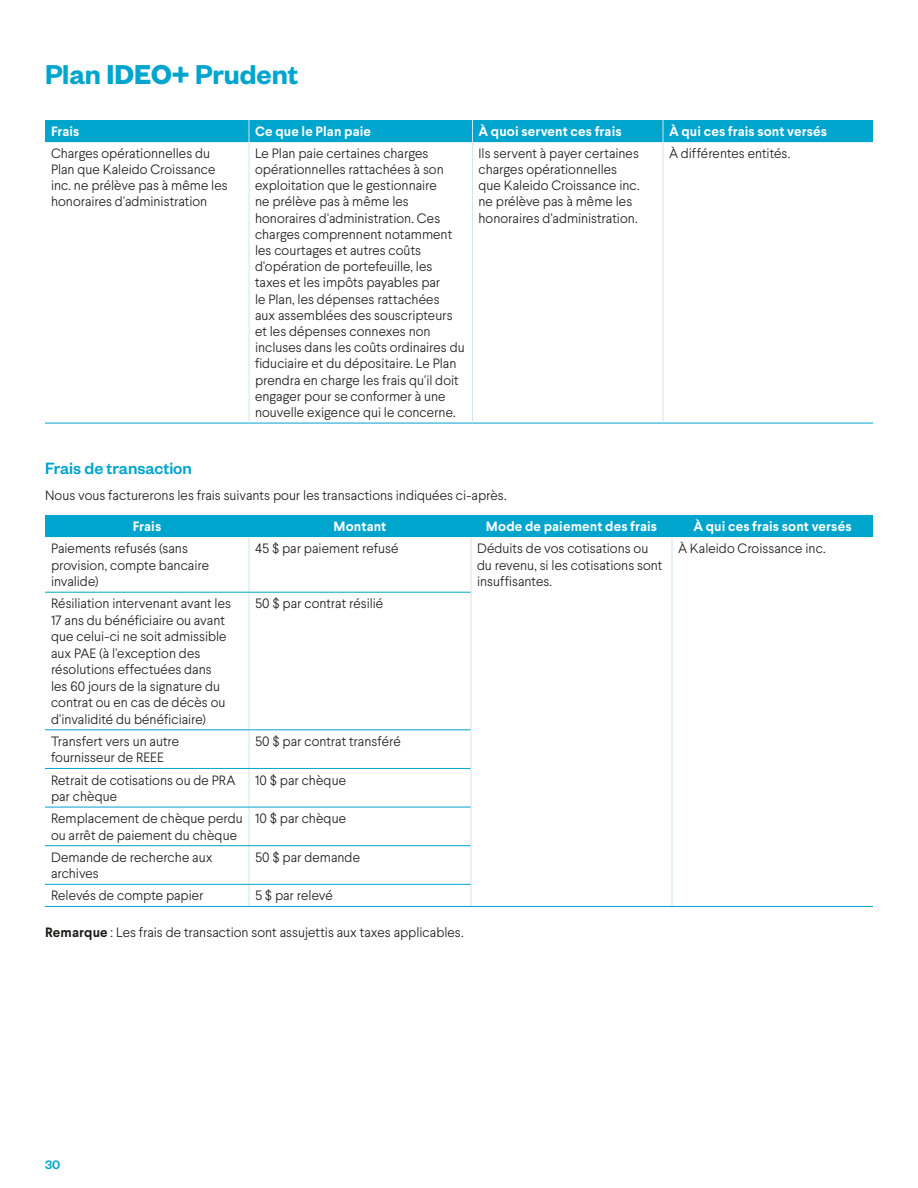
<style>
.page{position:relative;width:918px;height:1188px;background:#fff}
.page>*{position:absolute;margin:0;border:0;box-sizing:border-box;transform-origin:0 0}
.t1{font:600 30px "Founders Grotesk";letter-spacing:-.005em;color:#00a5ce}
.H3-Bleu{font:500 18px "Founders Grotesk";color:#00a5ce}
.TD-Left{font:300 13.5px/16.2px "Larsseit";color:#1d1c1a}
.P-Texte_courant{font:300 13.5px/16.5px "Larsseit";color:#1d1c1a}
.P-Texte_courant_étendu{font:300 13.5px "Larsseit";color:#1d1c1a}
.TH-Left{font:700 13.5px "Larsseit";letter-spacing:.01em;color:#fff}
.TH-Center{font:700 13.5px "Larsseit";letter-spacing:.01em;color:#fff}
.t2{font:500 13.5px "Founders Grotesk";color:#00a5ce}
.s1{font-weight:700}
</style>
<div class="page">
<hr style="left:45px;top:423px;width:204px;height:1px;background:#00a5ce">
<hr style="left:249px;top:423px;width:223px;height:1px;background:#00a5ce">
<hr style="left:472px;top:423px;width:191px;height:1px;background:#00a5ce">
<hr style="left:663px;top:423px;width:210px;height:1px;background:#00a5ce">
<div style="left:45px;top:120px;width:828px;height:22px;background:#00a5ce"></div>
<hr style="left:249px;top:142px;width:1px;height:281px;background:#cee7f1">
<hr style="left:472px;top:142px;width:1px;height:281px;background:#cee7f1">
<hr style="left:663px;top:142px;width:1px;height:281px;background:#cee7f1">
<div style="left:45px;top:515px;width:828px;height:22px;background:#00a5ce"></div>
<hr style="left:45px;top:906px;width:204px;height:1px;background:#00a5ce">
<hr style="left:249px;top:906px;width:222px;height:1px;background:#00a5ce">
<hr style="left:249px;top:537px;width:1px;height:55px;background:#cee7f1">
<hr style="left:471px;top:537px;width:1px;height:55px;background:#cee7f1">
<hr style="left:672px;top:537px;width:1px;height:55px;background:#cee7f1">
<hr style="left:249px;top:593px;width:1px;height:136px;background:#cee7f1">
<hr style="left:471px;top:592px;width:1px;height:138px;background:#cee7f1">
<hr style="left:672px;top:592px;width:1px;height:138px;background:#cee7f1">
<hr style="left:249px;top:730px;width:1px;height:38px;background:#cee7f1">
<hr style="left:471px;top:730px;width:1px;height:38px;background:#cee7f1">
<hr style="left:672px;top:730px;width:1px;height:38px;background:#cee7f1">
<hr style="left:249px;top:769px;width:1px;height:38px;background:#cee7f1">
<hr style="left:471px;top:768px;width:1px;height:39px;background:#cee7f1">
<hr style="left:672px;top:768px;width:1px;height:39px;background:#cee7f1">
<hr style="left:249px;top:807px;width:1px;height:38px;background:#cee7f1">
<hr style="left:471px;top:807px;width:1px;height:39px;background:#cee7f1">
<hr style="left:672px;top:807px;width:1px;height:39px;background:#cee7f1">
<hr style="left:249px;top:846px;width:1px;height:38px;background:#cee7f1">
<hr style="left:471px;top:846px;width:1px;height:38px;background:#cee7f1">
<hr style="left:672px;top:846px;width:1px;height:38px;background:#cee7f1">
<svg style="left:249px;top:885px;width:1px;height:21px"></svg>
<svg style="left:471px;top:884px;width:1px;height:22px"></svg>
<svg style="left:672px;top:884px;width:1px;height:22px"></svg>
<hr style="left:471px;top:906px;width:201px;height:1px;background:#00a5ce">
<hr style="left:672px;top:906px;width:201px;height:1px;background:#00a5ce">
<hr style="left:45px;top:592px;width:204px;height:1px;background:#00a5ce">
<hr style="left:249px;top:592px;width:222px;height:1px;background:#00a5ce">
<hr style="left:45px;top:729px;width:204px;height:1px;background:#00a5ce">
<hr style="left:249px;top:729px;width:222px;height:1px;background:#00a5ce">
<hr style="left:45px;top:768px;width:204px;height:1px;background:#00a5ce">
<hr style="left:249px;top:768px;width:222px;height:1px;background:#00a5ce">
<hr style="left:45px;top:807px;width:204px;height:1px;background:#00a5ce">
<hr style="left:249px;top:807px;width:222px;height:1px;background:#00a5ce">
<hr style="left:45px;top:845px;width:204px;height:1px;background:#00a5ce">
<hr style="left:249px;top:845px;width:222px;height:1px;background:#00a5ce">
<hr style="left:45px;top:884px;width:204px;height:1px;background:#00a5ce">
<hr style="left:249px;top:884px;width:222px;height:1px;background:#00a5ce">
<h1 class="t1" style="left:45px;top:55px;width:255px">Plan <span class="s1">IDEO+</span> Prudent</h1>
<h4 class="TH-Left" style="left:51px;top:123px;width:30px">Frais</h4>
<h4 class="TH-Left" style="left:255px;top:123px;width:118px">Ce que le Plan paie</h4>
<h4 class="TH-Left" style="left:478px;top:123px;width:145px">À quoi servent ces frais</h4>
<h4 class="TH-Left" style="left:669px;top:123px;width:160px">À qui ces frais sont versés</h4>
<p class="TD-Left" style="left:51px;top:145px;width:178px">Charges opérationnelles du<br>Plan que Kaleido Croissance inc. ne prélève pas à même les honoraires d'administration</p>
<p class="TD-Left" style="left:255px;top:145px;width:211px">Le Plan paie certaines charges opérationnelles rattachées à son exploitation que le gestionnaire<br>ne prélève pas à même les honoraires d'administration. Ces charges comprennent notamment les courtages et autres coûts d'opération de portefeuille, les taxes et les impôts payables par<br>le Plan, les dépenses rattachées<br>aux assemblées des souscripteurs et les dépenses connexes non incluses dans les coûts ordinaires du fiduciaire et du dépositaire. Le Plan prendra en charge les frais qu'il doit engager pour se conformer à une nouvelle exigence qui le concerne.</p>
<p class="TD-Left" style="left:478px;top:145px;width:163px">Ils servent à payer certaines charges opérationnelles que Kaleido Croissance inc. ne prélève pas à même les honoraires d'administration.</p>
<p class="TD-Left" style="left:669px;top:145px;width:123px">À différentes entités.</p>
<h3 class="H3-Bleu" style="left:45px;top:457px;width:148px">Frais de transaction</h3>
<p class="P-Texte_courant_étendu" style="left:45px;top:487px;width:463px">Nous vous facturerons les frais suivants pour les transactions indiquées ci-après.</p>
<h4 class="TH-Center" style="left:133px;top:518px;width:30px">Frais</h4>
<h4 class="TH-Center" style="left:334px;top:518px;width:54px">Montant</h4>
<h4 class="TH-Center" style="left:486px;top:518px;width:173px">Mode de paiement des frais</h4>
<h4 class="TH-Center" style="left:693px;top:518px;width:160px">À qui ces frais sont versés</h4>
<p class="P-Texte_courant" style="left:51px;top:540px;width:160px">Paiements refusés (sans provision, compte bancaire invalide)</p>
<p class="P-Texte_courant" style="left:255px;top:540px;width:145px">45 $ par paiement refusé</p>
<p class="P-Texte_courant" style="left:477px;top:540px;width:187px">Déduits de vos cotisations ou du revenu, si les cotisations sont insuffisantes.</p>
<p class="P-Texte_courant" style="left:678px;top:540px;width:149px">À Kaleido Croissance inc.</p>
<p class="P-Texte_courant" style="left:51px;top:595px;width:182px">Résiliation intervenant avant les<br>17 ans du bénéficiaire ou avant que celui-ci ne soit admissible aux PAE (à l'exception des résolutions effectuées dans les 60 jours de la signature du contrat ou en cas de décès ou d'invalidité du bénéficiaire)</p>
<p class="P-Texte_courant" style="left:255px;top:595px;width:130px">50 $ par contrat résilié</p>
<p class="P-Texte_courant" style="left:51px;top:733px;width:130px">Transfert vers un autre fournisseur de REEE</p>
<p class="P-Texte_courant" style="left:255px;top:733px;width:147px">50 $ par contrat transféré</p>
<p class="P-Texte_courant" style="left:51px;top:771px;width:186px">Retrait de cotisations ou de PRA par chèque</p>
<p class="P-Texte_courant" style="left:255px;top:771px;width:93px">10 $ par chèque</p>
<p class="P-Texte_courant" style="left:51px;top:810px;width:193px">Remplacement de chèque perdu ou arrêt de paiement du chèque</p>
<p class="P-Texte_courant" style="left:255px;top:810px;width:93px">10 $ par chèque</p>
<p class="P-Texte_courant" style="left:51px;top:849px;width:163px">Demande de recherche aux archives</p>
<p class="P-Texte_courant" style="left:255px;top:849px;width:107px">50 $ par demande</p>
<p class="P-Texte_courant" style="left:51px;top:887px;width:154px">Relevés de compte papier</p>
<p class="P-Texte_courant" style="left:255px;top:887px;width:79px">5 $ par relevé</p>
<p class="P-Texte_courant_étendu" style="left:45px;top:924px;width:420px"><span class="s1">Remarque</span> : Les frais de transaction sont assujettis aux taxes applicables.</p>
<p class="t2" style="left:45px;top:1156px;width:17px">30</p>
</div>
